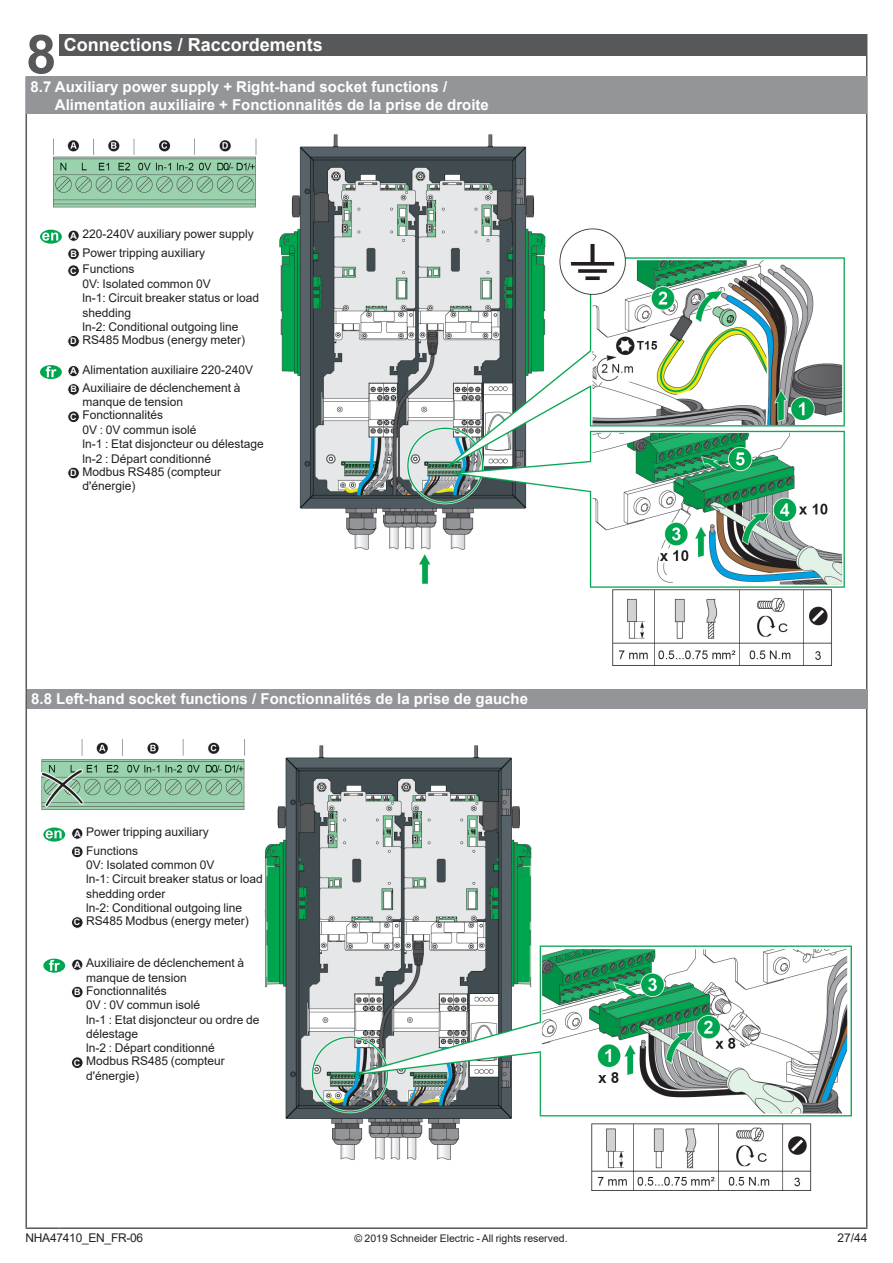
<style>
.page{position:relative;width:893px;height:1263px;background:#fff}
.page>*{position:absolute;margin:0;border:0;box-sizing:border-box;transform-origin:0 0}
.t1{font:700 54px "Arial";color:#57585a}
._1_titre__12__Blanc{font:700 18px "Arial";color:#fff}
._1_titre__10__Blanc{font:700 15px "Arial";color:#fff}
._1_Text__8{font:12px/14.4px "Arial";color:#231f20}
._1_Text__8-2{font:12px "Arial";letter-spacing:-.02em;color:#231f20}
.t2{font:10.5px "Arial";color:#231f20}
.t3{font:700 9.45px "Arial";color:#fff}
.t4{font:700 9px "Arial";color:#fff}
</style>
<div class="page">
<div style="left:60px;top:34px;width:807px;height:21px;background:#57585a"></div>
<hr style="left:866px;top:77px;width:1px;height:612px;background:#57585a">
<hr style="left:866px;top:689px;width:1px;height:538px;background:#57585a">
<svg style="left:866px;top:55px;width:1px;height:22px"></svg>
<hr style="left:26px;top:77px;width:1px;height:612px;background:#57585a">
<hr style="left:26px;top:689px;width:1px;height:538px;background:#57585a">
<hr style="left:26px;top:1227px;width:34px;height:2px;background:#57585a">
<hr style="left:60px;top:1227px;width:807px;height:2px;background:#57585a">
<div style="left:26px;top:77px;width:841px;height:37px;background:#939598"></div>
<img style="left:53px;top:134px;width:791px;height:531px">
<div style="left:27px;top:689px;width:840px;height:19px;background:#939598"></div>
<img style="left:42px;top:739px;width:809px;height:452px">
<svg style="left:43px;top:827px;width:22px;height:14px"></svg>
<svg style="left:46px;top:830px;width:16px;height:8px"></svg>
<div style="left:72px;top:828px;width:11px;height:11px;background:#231f20;border-radius:50%"></div>
<div style="left:71px;top:827px;width:12px;height:13px;border:1px solid #fff;border-radius:50%"></div>
<div style="left:71px;top:846px;width:12px;height:12px;background:#231f20;border:1px solid #fff;border-radius:50%"></div>
<div style="left:71px;top:916px;width:12px;height:12px;background:#231f20;border:1px solid #fff;border-radius:50%"></div>
<div style="left:43px;top:959px;width:22px;height:14px;background:#00a54f;border-radius:50%"></div>
<svg style="left:49px;top:960px;width:11px;height:11px"></svg>
<div style="left:72px;top:959px;width:11px;height:11px;background:#231f20;border-radius:50%"></div>
<div style="left:71px;top:959px;width:12px;height:12px;border:1px solid #fff;border-radius:50%"></div>
<div style="left:71px;top:986px;width:12px;height:12px;background:#231f20;border:1px solid #fff;border-radius:50%"></div>
<div style="left:71px;top:1056px;width:12px;height:13px;background:#231f20;border:1px solid #fff;border-radius:50%"></div>
<svg style="left:40px;top:230px;width:22px;height:14px"></svg>
<svg style="left:42px;top:232px;width:16px;height:9px"></svg>
<div style="left:68px;top:230px;width:11px;height:11px;background:#231f20;border-radius:50%"></div>
<div style="left:68px;top:230px;width:12px;height:12px;border:1px solid #fff;border-radius:50%"></div>
<div style="left:68px;top:248px;width:11px;height:12px;background:#231f20;border-radius:50%"></div>
<div style="left:68px;top:248px;width:12px;height:12px;border:1px solid #fff;border-radius:50%"></div>
<div style="left:68px;top:265px;width:12px;height:12px;background:#231f20;border:1px solid #fff;border-radius:50%"></div>
<div style="left:68px;top:335px;width:11px;height:12px;background:#231f20;border-radius:50%"></div>
<div style="left:68px;top:335px;width:12px;height:12px;border:1px solid #fff;border-radius:50%"></div>
<svg style="left:40px;top:365px;width:22px;height:14px"></svg>
<svg style="left:46px;top:366px;width:11px;height:11px"></svg>
<div style="left:68px;top:365px;width:11px;height:12px;background:#231f20;border-radius:50%"></div>
<div style="left:68px;top:365px;width:12px;height:12px;border:1px solid #fff;border-radius:50%"></div>
<div style="left:68px;top:383px;width:12px;height:12px;background:#231f20;border:1px solid #fff;border-radius:50%"></div>
<div style="left:68px;top:411px;width:12px;height:12px;background:#231f20;border:1px solid #fff;border-radius:50%"></div>
<div style="left:68px;top:467px;width:12px;height:12px;background:#231f20;border:1px solid #fff;border-radius:50%"></div>
<p class="t1" style="left:26px;top:16px;width:32px">8</p>
<p class="_1_titre__12__Blanc" style="left:64px;top:32px;width:261px">Connections / Raccordements</p>
<p class="_1_titre__10__Blanc" style="left:31px;top:76px;width:418px">8.7 Auxiliary power supply + Right-hand socket functions /</p>
<p class="_1_titre__10__Blanc" style="left:55px;top:94px;width:435px">Alimentation auxiliaire + Fonctionnalités de la prise de droite</p>
<p class="t3" style="left:70px;top:229px;width:8px">A</p>
<p class="_1_Text__8" style="left:82px;top:227px;width:173px">220-240V auxiliary power supply</p>
<p class="t4" style="left:70px;top:248px;width:8px">B</p>
<p class="_1_Text__8" style="left:82px;top:245px;width:124px">Power tripping auxiliary</p>
<p class="t4" style="left:70px;top:264px;width:8px">C</p>
<p class="_1_Text__8" style="left:82px;top:262px;width:178px">Functions<br>0V: Isolated common 0V<br>ln-1: Circuit breaker status or load shedding<br>ln-2: Conditional outgoing line</p>
<p class="t4" style="left:70px;top:335px;width:8px">D</p>
<p class="_1_Text__8" style="left:82px;top:332px;width:164px">RS485 Modbus (energy meter)</p>
<p class="t3" style="left:70px;top:365px;width:8px">A</p>
<p class="_1_Text__8" style="left:82px;top:362px;width:172px">Alimentation auxiliaire 220-240V</p>
<p class="t4" style="left:70px;top:383px;width:8px">B</p>
<p class="_1_Text__8" style="left:82px;top:381px;width:160px">Auxiliaire de déclenchement à manque de tension</p>
<p class="t4" style="left:70px;top:411px;width:8px">C</p>
<p class="_1_Text__8" style="left:82px;top:408px;width:82px">Fonctionnalités</p>
<p class="_1_Text__8" style="left:82px;top:422px;width:116px">0V : 0V commun isolé</p>
<p class="_1_Text__8" style="left:82px;top:437px;width:183px">ln-1 : Etat disjoncteur ou délestage</p>
<p class="_1_Text__8" style="left:82px;top:451px;width:130px">ln-2 : Départ conditionné</p>
<p class="t4" style="left:70px;top:467px;width:8px">D</p>
<p class="_1_Text__8" style="left:82px;top:464px;width:140px">Modbus RS485 (compteur d'énergie)</p>
<p class="_1_titre__10__Blanc" style="left:31px;top:688px;width:498px">8.8 Left-hand socket functions / Fonctionnalités de la prise de gauche</p>
<p class="t3" style="left:74px;top:827px;width:8px">A</p>
<p class="_1_Text__8" style="left:86px;top:825px;width:124px">Power tripping auxiliary</p>
<p class="t4" style="left:74px;top:846px;width:8px">B</p>
<p class="_1_Text__8" style="left:86px;top:843px;width:178px">Functions<br>0V: Isolated common 0V<br>ln-1: Circuit breaker status or load shedding order<br>ln-2: Conditional outgoing line</p>
<p class="t4" style="left:74px;top:916px;width:8px">C</p>
<p class="_1_Text__8" style="left:86px;top:914px;width:164px">RS485 Modbus (energy meter)</p>
<p class="t3" style="left:74px;top:958px;width:8px">A</p>
<p class="_1_Text__8" style="left:86px;top:956px;width:160px">Auxiliaire de déclenchement à manque de tension</p>
<p class="t4" style="left:74px;top:986px;width:8px">B</p>
<p class="_1_Text__8" style="left:86px;top:983px;width:82px">Fonctionnalités</p>
<p class="_1_Text__8" style="left:86px;top:998px;width:116px">0V : 0V commun isolé</p>
<p class="_1_Text__8" style="left:86px;top:1012px;width:175px">ln-1 : Etat disjoncteur ou ordre de délestage</p>
<p class="_1_Text__8" style="left:86px;top:1041px;width:130px">ln-2 : Départ conditionné</p>
<p class="t4" style="left:74px;top:1056px;width:8px">C</p>
<p class="_1_Text__8" style="left:86px;top:1054px;width:140px">Modbus RS485 (compteur d'énergie)</p>
<p class="_1_Text__8-2" style="left:26px;top:1229px;width:119px">NHA47410_EN_FR-06</p>
<p class="t2" style="left:354px;top:1231px;width:215px">© 2019 Schneider Electric - All rights reserved.</p>
<p class="_1_Text__8" style="left:837px;top:1230px;width:32px">27/44</p>
</div>
